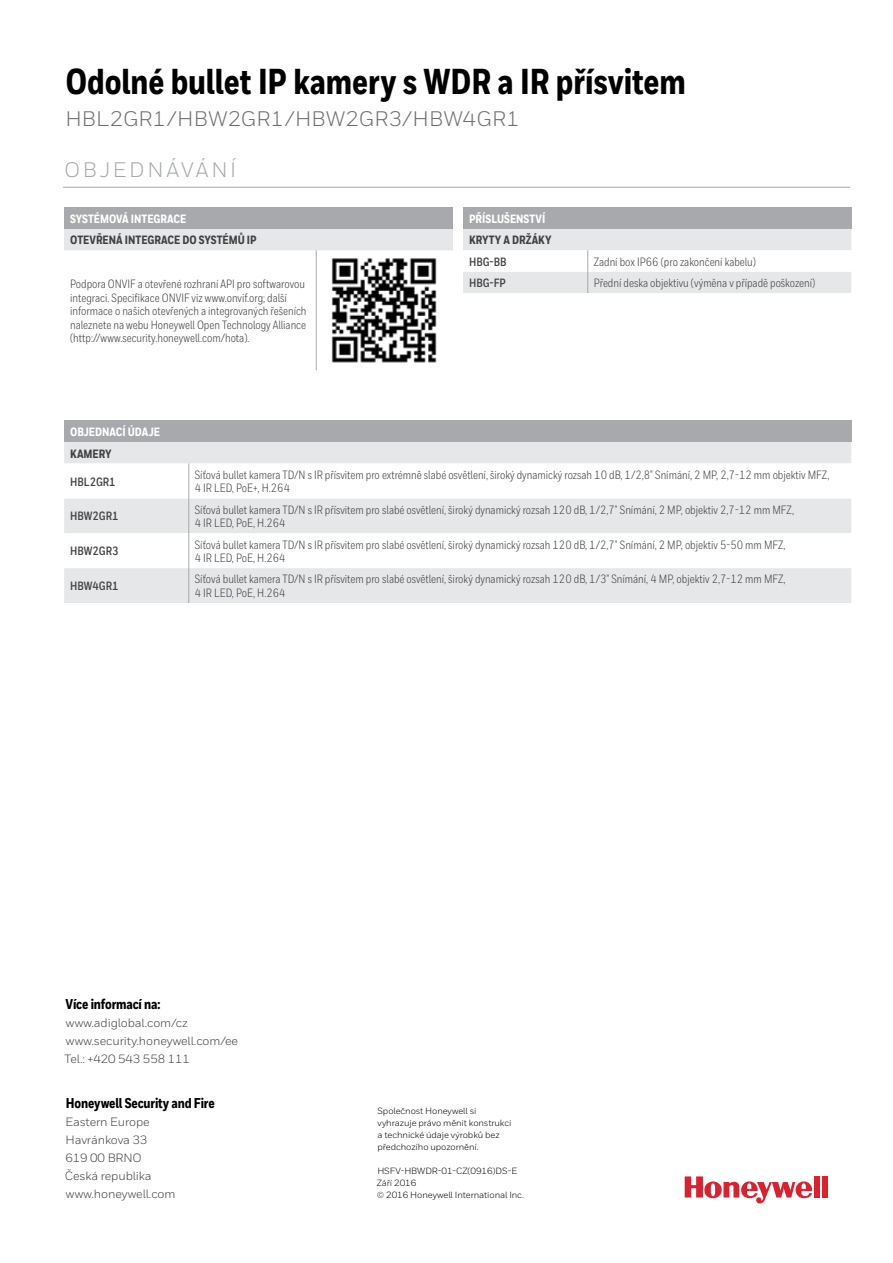
<style>
.page{position:relative;width:893px;height:1263px;background:#fff}
.page>*{position:absolute;margin:0;border:0;box-sizing:border-box;transform-origin:0 0}
.t1{font:800 36px "Honeywell Cond";letter-spacing:-.005em;color:#000}
.t2{font:21px "Honeywell Sans";letter-spacing:.015em;color:#6d6e71}
.t3{font:21px "Honeywell Sans";letter-spacing:.12em;color:#a7a9ac}
.t4{font:800 14.25px "Honeywell Cond";letter-spacing:-.01em;color:#000}
.t5{font:12px/13.5px "Honeywell Cond";color:#414042}
.t6{font:12px/18px "Honeywell Sans";letter-spacing:-.01em;color:#414042}
.t7{font:800 12px "Honeywell Cond";color:#414042}
.t8{font:800 12px "Honeywell Cond";color:#fff}
.t9{font:700 12px "Honeywell Cond";color:#414042}
.t10{font:9px/12px "Honeywell Sans";letter-spacing:-.01em;color:#000}
</style>
<div class="page">
<div style="left:813px;top:1176px;width:6px;height:21px;background:#dc202e"></div>
<div style="left:822px;top:1176px;width:5px;height:21px;background:#dc202e"></div>
<svg style="left:685px;top:1176px;width:127px;height:27px"></svg>
<hr style="left:63px;top:187px;width:787px;height:1px;background:#a7a9ac">
<div style="left:463px;top:208px;width:388px;height:21px;background:#a7a9ac"></div>
<svg style="left:463px;top:229px;width:388px;height:64px"></svg>
<div style="left:64px;top:421px;width:787px;height:21px;background:#a7a9ac"></div>
<div style="left:64px;top:442px;width:787px;height:161px;background:#e6e7e8"></div>
<svg style="left:64px;top:463px;width:787px;height:105px"></svg>
<hr style="left:188px;top:463px;width:1px;height:35px;background:#a7a9ac">
<hr style="left:188px;top:498px;width:1px;height:35px;background:#a7a9ac">
<hr style="left:188px;top:533px;width:1px;height:35px;background:#a7a9ac">
<hr style="left:188px;top:568px;width:1px;height:35px;background:#a7a9ac">
<div style="left:64px;top:208px;width:388px;height:21px;background:#a7a9ac"></div>
<div style="left:64px;top:229px;width:388px;height:21px;background:#e6e7e8"></div>
<hr style="left:316px;top:250px;width:1px;height:120px;background:#a7a9ac">
<img style="left:331px;top:258px;width:106px;height:105px">
<h1 class="t1" style="left:65px;top:59px;width:622px">Odolné bullet IP kamery s WDR a IR přísvitem</h1>
<h2 class="t2" style="left:65px;top:106px;width:455px">HBL2GR1/HBW2GR1/HBW2GR3/HBW4GR1</h2>
<h2 class="t3" style="left:64px;top:157px;width:173px">OBJEDNÁVÁNÍ</h2>
<p class="t8" style="left:70px;top:211px;width:118px">SYSTÉMOVÁ INTEGRACE</p>
<p class="t7" style="left:70px;top:233px;width:188px">OTEVŘENÁ INTEGRACE DO SYSTÉMŮ IP</p>
<p class="t5" style="left:70px;top:277px;width:238px">Podpora ONVIF a otevřené rozhraní API pro softwarovou integraci. Specifikace ONVIF viz www.onvif.org; další informace o našich otevřených a integrovaných řešeních naleznete na webu Honeywell Open Technology Alliance (http://www.security.honeywell.com/hota).</p>
<p class="t8" style="left:469px;top:211px;width:78px">PŘÍSLUŠENSTVÍ</p>
<p class="t7" style="left:469px;top:233px;width:84px">KRYTY A DRŽÁKY</p>
<p class="t9" style="left:469px;top:254px;width:39px">HBG-BB</p>
<p class="t5" style="left:594px;top:255px;width:164px">Zadní box IP66 (pro zakončení kabelu)</p>
<p class="t9" style="left:469px;top:276px;width:38px">HBG-FP</p>
<p class="t5" style="left:594px;top:276px;width:223px">Přední deska objektivu (výměna v případě poškození)</p>
<p class="t8" style="left:70px;top:425px;width:91px">OBJEDNACÍ ÚDAJE</p>
<p class="t7" style="left:70px;top:446px;width:43px">KAMERY</p>
<p class="t9" style="left:70px;top:474px;width:47px">HBL2GR1</p>
<p class="t5" style="left:195px;top:468px;width:636px">Síťová bullet kamera TD/N s IR přísvitem pro extrémně slabé osvětlení, široký dynamický rozsah 10 dB, 1/2,8" Snímání, 2 MP, 2,7-12 mm objektiv MFZ,<br>4 IR LED, PoE+, H.264</p>
<p class="t9" style="left:70px;top:509px;width:50px">HBW2GR1</p>
<p class="t5" style="left:195px;top:503px;width:601px">Síťová bullet kamera TD/N s IR přísvitem pro slabé osvětlení, široký dynamický rozsah 120 dB, 1/2,7" Snímání, 2 MP, objektiv 2,7-12 mm MFZ,<br>4 IR LED, PoE, H.264</p>
<p class="t9" style="left:70px;top:544px;width:50px">HBW2GR3</p>
<p class="t5" style="left:195px;top:538px;width:592px">Síťová bullet kamera TD/N s IR přísvitem pro slabé osvětlení, široký dynamický rozsah 120 dB, 1/2,7" Snímání, 2 MP, objektiv 5-50 mm MFZ,<br>4 IR LED, PoE, H.264</p>
<p class="t9" style="left:70px;top:579px;width:50px">HBW4GR1</p>
<p class="t5" style="left:195px;top:573px;width:592px">Síťová bullet kamera TD/N s IR přísvitem pro slabé osvětlení, široký dynamický rozsah 120 dB, 1/3" Snímání, 4 MP, objektiv 2,7-12 mm MFZ,<br>4 IR LED, PoE, H.264</p>
<p class="t4" style="left:65px;top:995px;width:96px">Více informací na:</p>
<p class="t6" style="left:64px;top:1013px;width:175px">www.adiglobal.com/cz www.security.honeywell.com/ee<br>Tel.: +420 543 558 111</p>
<p class="t4" style="left:66px;top:1094px;width:150px">Honeywell Security and Fire</p>
<p class="t6" style="left:65px;top:1112px;width:112px">Eastern Europe<br>Havránkova 33<br>619 00 BRNO<br>Česká republika www.honeywell.com</p>
<p class="t10" style="left:377px;top:1104px;width:135px">Společnost Honeywell si vyhrazuje právo měnit konstrukci a technické údaje výrobků bez předchozího upozornění.</p>
<p class="t10" style="left:377px;top:1164px;width:149px">HSFV-HBWDR-01-CZ(0916)DS-E<br>Září 2016<br>© 2016 Honeywell International Inc.</p>
</div>
